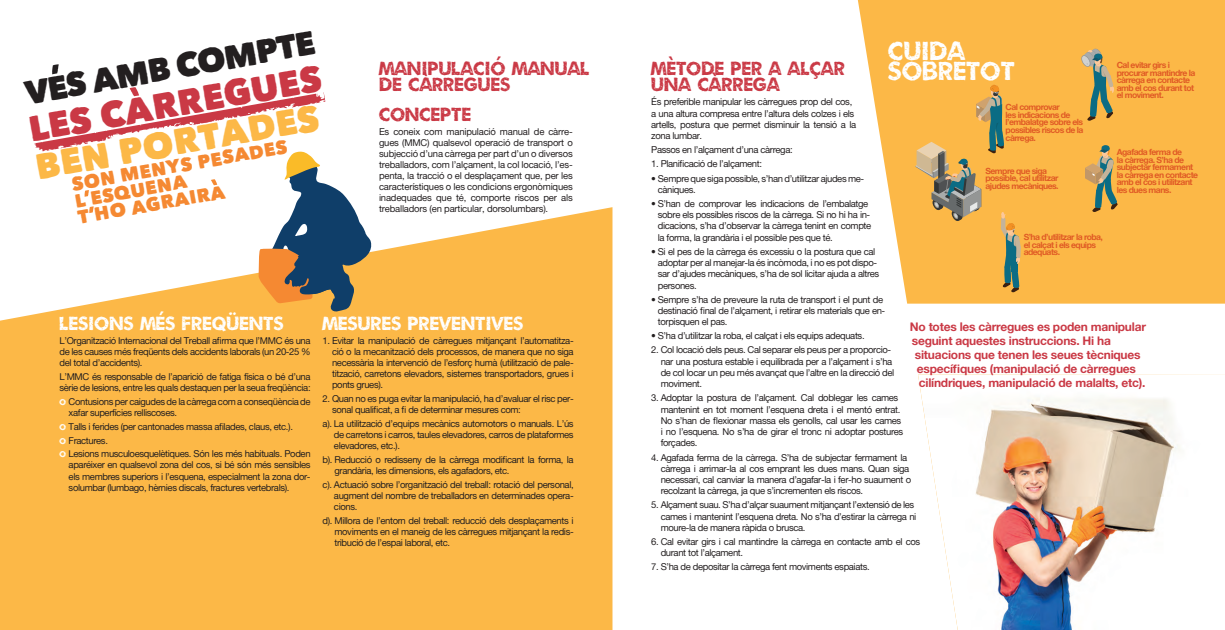
<style>
.page{position:relative;width:1225px;height:630px;background:#fff}
.page>*{position:absolute;margin:0;border:0;box-sizing:border-box;transform-origin:0 0}
.t1{font:36.1px "Matiz";color:#fcb847}
.t2{font:35.9px "Matiz";color:#ca3945}
.t3{font:33.2px "Matiz";color:#231f20}
.t4{font:29.1px "Umbrage";letter-spacing:.02em;color:#fff}
.t5{font:21.3px/16.2px "Umbrage";letter-spacing:.02em;color:#ca3945}
.t6{font:21.3px "Umbrage";letter-spacing:.02em;color:#fff}
.t7{font:18.9px/16.8px "Matiz";color:#f58932}
.t8{font:12px "Alte Haas Grotesk Bold";letter-spacing:-.02em;color:#ca3945}
.t9{font:9.5px/11px "Alte Haas Grotesk";letter-spacing:-.04em;color:#231f20}
.t10{font:8.6px/7.5px "Alte Haas Grotesk Bold";letter-spacing:-.06em;color:#e05a25}
.s1{font-family:"Umbrage";color:#fff}
</style>
<div class="page">
<div style="left:0;top:207px;width:612px;height:422px;background:#fcb847"></div>
<svg style="left:858px;top:0;width:367px;height:303px;background:#fcbe57"></svg>
<img style="left:918px;top:374px;width:307px;height:255px">
<svg style="left:1085px;top:145px;width:32px;height:67px;background:#b79f5f"></svg>
<svg style="left:915px;top:83px;width:106px;height:209px;background:#dfad52"></svg>
<svg style="left:1081px;top:48px;width:33px;height:73px;background:#b2a064"></svg>
<svg style="left:52px;top:64px;width:7px;height:10px"></svg>
<svg style="left:34px;top:87px;width:338px;height:226px"></svg>
<p class="t3" style="left:21px;top:73px;width:296px;rotate:-10deg">VES AMB COMPTE</p>
<p class="t4" style="left:888px;top:34px;width:78px">CUIDA</p>
<p class="t5" style="left:379px;top:60px;width:212px">MANIPULACIÓ MANUAL</p>
<p class="t4" style="left:888px;top:54px;width:128px">SOBRETOT</p>
<p class="t5" style="left:651px;top:60px;width:195px">MÈTODE PER A ALÇAR<br>UNA CÀRREGA</p>
<p class="t9" style="left:651px;top:96px;width:207px">És preferible manipular les càrregues prop del cos, a una altura compresa entre l’altura dels colzes i els artells, postura que permet disminuir la tensió a la zona lumbar.</p>
<p class="t9" style="left:651px;top:144px;width:143px">Passos en l’alçament d’una càrrega:</p>
<p class="t9" style="left:651px;top:158px;width:112px">1. Planificació de l’alçament:</p>
<p class="t9" style="left:658px;top:172px;width:208px;text-indent:-7px">• Sempre que siga possible, s’han d’utilitzar ajudes me&shy;càniques.</p>
<p class="t9" style="left:658px;top:198px;width:215px;text-indent:-7px">• S’han de comprovar les indicacions de l’embalatge sobre els possibles riscos de la càrrega. Si no hi ha in&shy;dicacions, s’ha d’observar la càrrega tenint en compte la forma, la grandària i el possible pes que té.</p>
<p class="t9" style="left:658px;top:245px;width:223px;text-indent:-7px">• Si el pes de la càrrega és excessiu o la postura que cal adoptar per al manejar-la és incòmoda, i no es pot dispo&shy;sar d’ajudes mecàniques, s’ha de sol licitar ajuda a altres persones.</p>
<p class="t9" style="left:658px;top:293px;width:229px;text-indent:-7px">• Sempre s’ha de preveure la ruta de transport i el punt de destinació final de l’alçament, i retirar els materials que en&shy;torpisquen el pas.</p>
<p class="t9" style="left:651px;top:330px;width:215px">• S’ha d’utilitzar la roba, el calçat i els equips adequats.</p>
<p class="t9" style="left:660px;top:344px;width:235px;text-indent:-9px">2. Col locació dels peus. Cal separar els peus per a proporcio&shy;nar una postura estable i equilibrada per a l’alçament i s’ha de col locar un peu més avançat que l’altre en la direcció del moviment.</p>
<p class="t9" style="left:660px;top:392px;width:244px;text-indent:-9px">3. Adoptar la postura de l’alçament. Cal doblegar les cames mantenint en tot moment l’esquena dreta i el mentó entrat.<br>No s’han de flexionar massa els genolls, cal usar les cames i no l’esquena. No s’ha de girar el tronc ni adoptar postures forçades.</p>
<p class="t9" style="left:660px;top:451px;width:252px;text-indent:-9px">4. Agafada ferma de la càrrega. S’ha de subjectar fermament la càrrega i arrimar-la al cos emprant les dues mans. Quan siga necessari, cal canviar la manera d’agafar-la i fer-ho suaument o recolzant la càrrega, ja que s’incrementen els riscos.</p>
<p class="t9" style="left:660px;top:499px;width:257px;text-indent:-9px">5. Alçament suau. S’ha d’alçar suaument mitjançant l’extensió de les cames i mantenint l’esquena dreta. No s’ha d’estirar la càrrega ni moure-la de manera ràpida o brusca.</p>
<p class="t9" style="left:660px;top:535px;width:261px;line-height:11.3px;text-indent:-9px">6. Cal evitar girs i cal mantindre la càrrega en contacte amb el cos durant tot l’alçament.</p>
<p class="t9" style="left:651px;top:561px;width:220px">7. S’ha de depositar la càrrega fent moviments espaiats.</p>
<p class="t10" style="left:1116px;top:61px;width:80px">Cal evitar girs i procurar mantindre la càrrega en contacte amb el cos durant tot el moviment.</p>
<p class="t2" style="left:25px;top:108px;width:298px;rotate:-10deg">LES CARREGUES</p>
<p class="t5" style="left:379px;top:76px;width:132px">DE CÀRREGUES</p>
<p class="t5" style="left:379px;top:106px;width:94px">CONCEPTE</p>
<p class="t9" style="left:379px;top:126px;width:195px;text-align:justify">Es coneix com manipulació manual de càrre&shy;gues (MMC) qualsevol operació de transport o subjecció d’una càrrega per part d’un o diversos treballadors, com l’alçament, la col locació, l’es&shy;penta, la tracció o el desplaçament que, per les característiques o les condicions ergonòmiques inadequades que té, comporte riscos per als treballadors (en particular, dorsolumbars).</p>
<p class="t1" style="left:32px;top:145px;width:289px;rotate:-10deg">BEN PORTADES</p>
<p class="t10" style="left:1005px;top:103px;width:79px">Cal comprovar<br>les indicacions de l’embalatge sobre els possibles riscos de la càrrega.</p>
<p class="t7" style="left:71px;top:176px;width:220px;rotate:-10deg">SON MENYS PESADES<br>L ESQUENA<br>T HO AGRAIRA</p>
<p class="t10" style="left:1116px;top:148px;width:83px">Agafada ferma de<br>la càrrega. S’ha de subjectar fermament la càrrega en contacte amb el cos i utilitzant les dues mans.</p>
<p class="t10" style="left:985px;top:167px;width:75px">Sempre que siga possible, cal utilitzar ajudes mecàniques.</p>
<p class="t10" style="left:1023px;top:233px;width:81px">S’ha d’utilitzar la roba, el calçat i els equips adequats.</p>
<p class="t6" style="left:60px;top:311px;width:225px">LESIONS MÉS FREQÜENTS</p>
<p class="t9" style="left:60px;top:335px;width:253px;text-align:justify">L’Organització Internacional del Treball afirma que l’MMC és una de les causes més freqüents dels accidents laborals (un 20-25 % del total d’accidents).</p>
<p class="t9" style="left:60px;top:371px;width:253px">L’MMC és responsable de l’aparició de fatiga física o bé d’una sèrie de lesions, entre les quals destaquen per la seua freqüència:</p>
<p class="t9" style="left:69px;top:395px;width:243px;text-indent:-9px"><span class="s1">O</span> Contusions per caigudes de la càrrega com a conseqüència de xafar superfícies relliscoses.</p>
<p class="t9" style="left:60px;top:420px;width:235px"><span class="s1">O</span> Talls i ferides (per cantonades massa afilades, claus, etc.).</p>
<p class="t9" style="left:60px;top:434px;width:50px"><span class="s1">O</span> Fractures.</p>
<p class="t9" style="left:69px;top:448px;width:243px;text-align:justify;text-indent:-9px"><span class="s1">O</span> Lesions musculoesquelètiques. Són les més habituals. Poden aparéixer en qualsevol zona del cos, si bé són més sensibles els membres superiors i l’esquena, especialment la zona dor&shy;solumbar (lumbago, hèrnies discals, fractures vertebrals).</p>
<p class="t6" style="left:323px;top:311px;width:202px">MESURES PREVENTIVES</p>
<p class="t9" style="left:332px;top:335px;width:243px;text-align:justify;text-indent:-9px">1. Evitar la manipulació de càrregues mitjançant l’automatitza&shy;ció o la mecanització dels processos, de manera que no siga necessària la intervenció de l’esforç humà (utilització de pale&shy;tització, carretons elevadors, sistemes transportadors, grues i ponts grues).</p>
<p class="t9" style="left:332px;top:393px;width:243px;text-indent:-9px">2. Quan no es puga evitar la manipulació, ha d’avaluar el risc per&shy;sonal qualificat, a fi de determinar mesures com:</p>
<p class="t9" style="left:334px;top:417px;width:241px;text-align:justify;text-indent:-11px">a). La utilització d’equips mecànics automotors o manuals. L’ús de carretons i carros, taules elevadores, carros de plataformes elevadores, etc.).</p>
<p class="t9" style="left:334px;top:453px;width:241px;text-indent:-12px">b). Reducció o redisseny de la càrrega modificant la forma, la grandària, les dimensions, els agafadors, etc.</p>
<p class="t9" style="left:334px;top:478px;width:241px;text-align:justify;text-indent:-11px">c). Actuació sobre l’organització del treball: rotació del personal, augment del nombre de treballadors en determinades opera&shy;cions.</p>
<p class="t9" style="left:334px;top:514px;width:241px;text-align:justify;text-indent:-12px">d). Millora de l’entorn del treball: reducció dels desplaçaments i moviments en el maneig de les càrregues mitjançant la redis&shy;tribució de l’espai laboral, etc.</p>
<p class="t8" style="left:910px;top:319px;width:238px">No totes les càrregues es poden manipular</p>
<p class="t8" style="left:912px;top:333px;width:201px">seguint aquestes instruccions. Hi ha</p>
<p class="t8" style="left:915px;top:347px;width:227px">situacions que tenen les seues tècniques</p>
<p class="t8" style="left:917px;top:361px;width:221px">específiques (manipulació de càrregues</p>
<p class="t8" style="left:919px;top:375px;width:228px">cilíndriques, manipulació de malalts, etc).</p>
</div>
